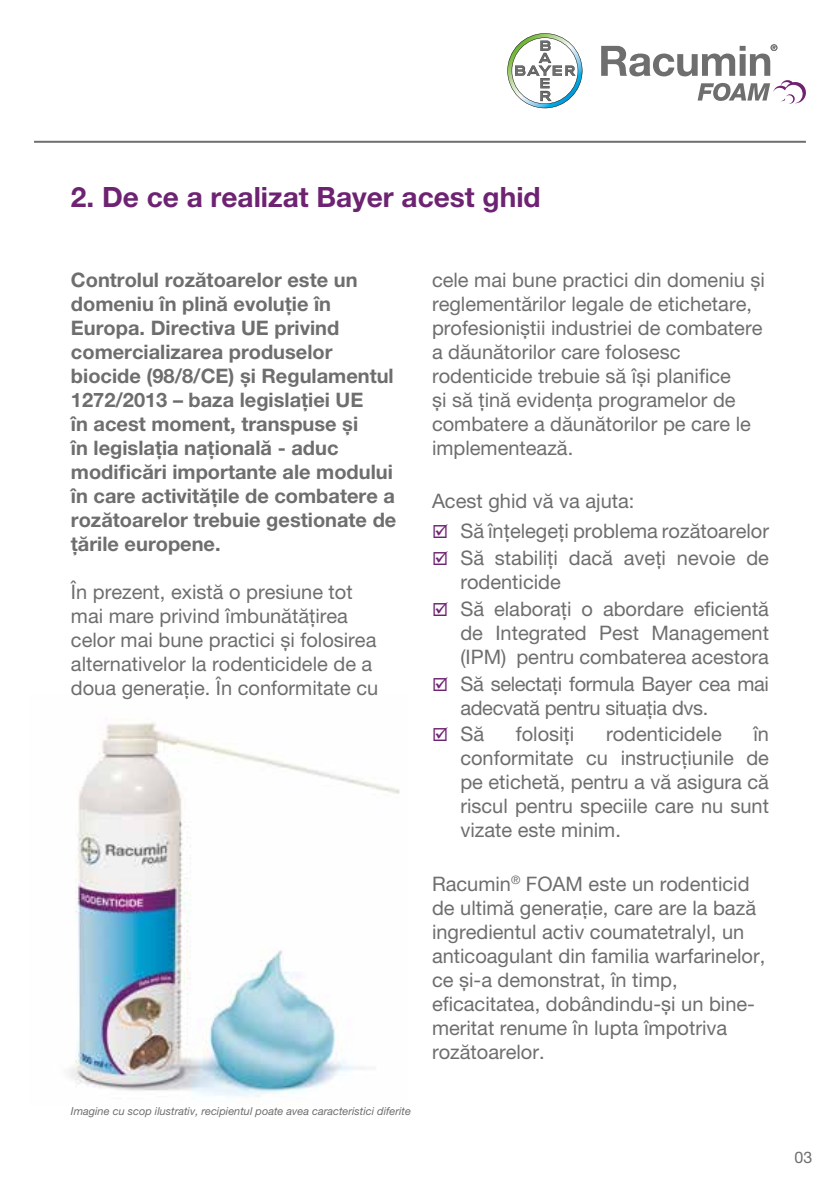
<style>
.page{position:relative;width:840px;height:1191px;background:#fff}
.page>*{position:absolute;margin:0;border:0;box-sizing:border-box;transform-origin:0 0}
.t1{font:700 28px "Helvetica Neue LT Pro";color:#6e2272}
.t2{font:20px/24px "Helvetica Neue LT Pro";color:#6e6e6e}
.t3{font:700 20px/24px "Helvetica Neue LT Pro";color:#6e6e6e}
.t4{font:20px/24px "Helvetica Neue LT Pro";letter-spacing:-.02em;color:#6e6e6e}
.t5{font:16px "Helvetica Neue LT Pro";color:#6e6e6e}
.t6{font:italic 11px "Helvetica Neue LT Pro";color:#6e6e6e}
.s1{color:#6e2272}
</style>
<div class="page">
<img style="left:69px;top:722px;width:331px;height:375px">
<hr style="left:34px;top:141px;width:771px;height:2px;background:#6e6e6e">
<svg style="left:507px;top:33px;width:75px;height:75px"></svg>
<svg style="left:601px;top:44px;width:204px;height:60px"></svg>
<h1 class="t1" style="left:71px;top:180px;width:471px">2. De ce a realizat Bayer acest ghid</h1>
<p class="t3" style="left:71px;top:267px;width:327px">Controlul rozătoarelor este un domeniu în plină evoluție în<br>Europa. Directiva UE privind comercializarea produselor biocide (98/8/CE) şi Regulamentul<br>1272/2013 – baza legislației UE<br>în acest moment, transpuse şi<br>în legislația naţională - aduc modificări importante ale modului în care activitățile de combatere a rozătoarelor trebuie gestionate de țările europene.</p>
<p class="t2" style="left:71px;top:579px;width:309px">În prezent, există o presiune tot mai mare privind îmbunătățirea celor mai bune practici și folosirea alternativelor la rodenticidele de a doua generație. În conformitate cu</p>
<p class="t6" style="left:71px;top:1104px;width:341px">Imagine cu scop ilustrativ, recipientul poate avea caracteristici diferite</p>
<p class="t2" style="left:432px;top:267px;width:334px">cele mai bune practici din domeniu și reglementărilor legale de etichetare, profesioniștii industriei de combatere a dăunătorilor care folosesc rodenticide trebuie să își planifice<br>și să țină evidența programelor de combatere a dăunătorilor pe care le implementează.</p>
<p class="t2" style="left:432px;top:489px;width:204px">Acest ghid vă va ajuta:</p>
<p class="t2" style="left:432px;top:518px;width:338px"><span class="s1">☑</span> Să înțelegeți problema rozătoarelor</p>
<p class="t2" style="left:460px;top:545px;width:310px;text-indent:-28px"><span class="s1">☑</span> Să stabiliți dacă aveți nevoie de rodenticide</p>
<p class="t2" style="left:460px;top:596px;width:310px;text-align:justify;text-indent:-28px"><span class="s1">☑</span> Să elaborați o abordare eficientă de Integrated Pest Management (IPM) pentru combaterea acestora</p>
<p class="t4" style="left:460px;top:671px;width:310px;text-indent:-28px"><span class="s1">☑</span> Să selectați formula Bayer cea mai adecvată pentru situația dvs.</p>
<p class="t2" style="left:432px;top:722px;width:54px"><span class="s1">☑</span> Să</p>
<p class="t2" style="left:515px;top:722px;width:60px">folosiți</p>
<p class="t2" style="left:605px;top:722px;width:117px">rodenticidele</p>
<p class="t2" style="left:460px;top:722px;width:310px;text-align:justify;text-indent:293px">în conformitate cu instrucțiunile de pe etichetă, pentru a vă asigura că riscul pentru speciile care nu sunt vizate este minim.</p>
<p class="t2" style="left:432px;top:871px;width:334px">Racumin<sup>®</sup> FOAM este un rodenticid de ultimă generație, care are la bază ingredientul activ coumatetralyl, un anticoagulant din familia warfarinelor, ce și-a demonstrat, în timp, eficacitatea, dobândindu-și un bine&shy;meritat renume în lupta împotriva rozătoarelor.</p>
<p class="t5" style="left:794px;top:1147px;width:19px">03</p>
</div>
